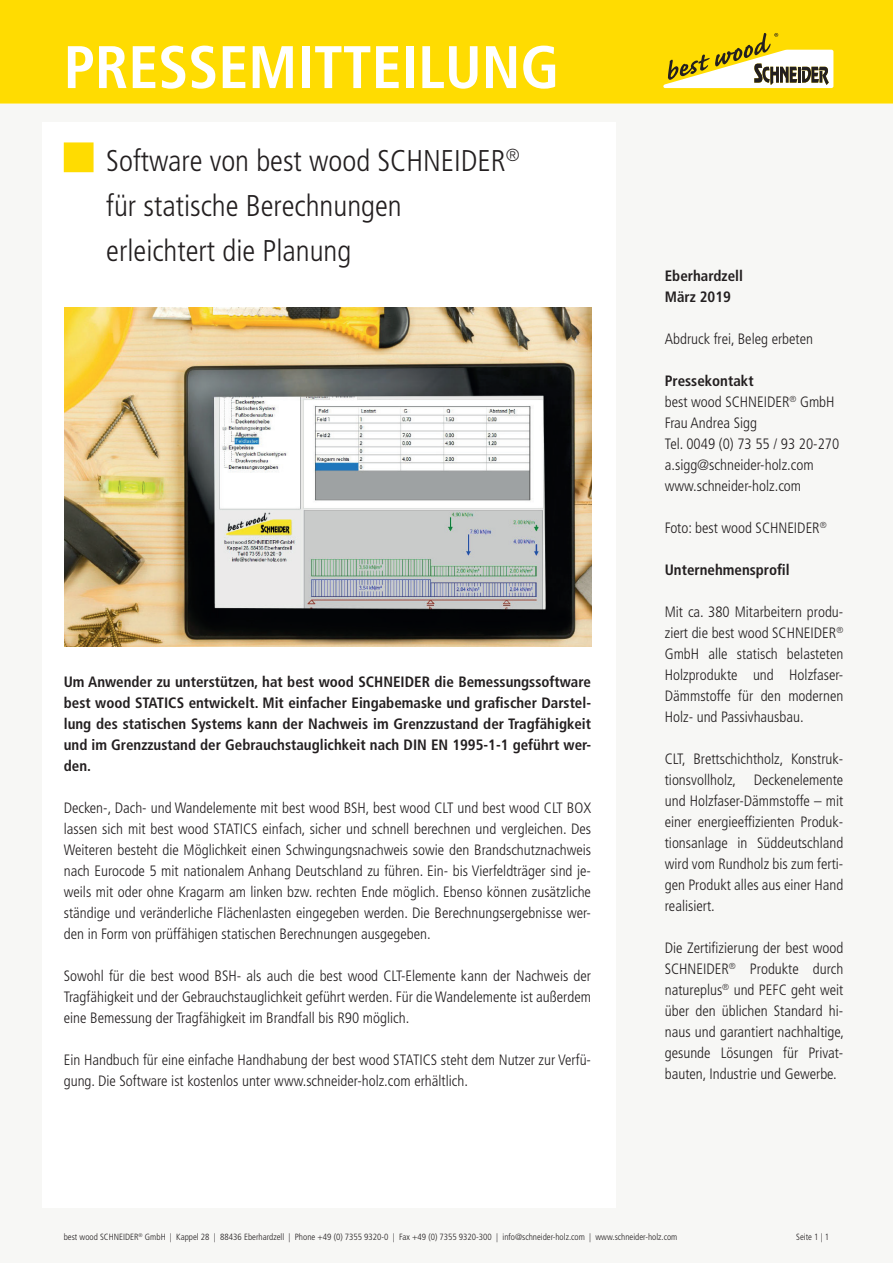
<style>
.page{position:relative;width:893px;height:1263px;background:#fff}
.page>*{position:absolute;margin:0;border:0;box-sizing:border-box;transform-origin:0 0}
.t1{font:700 condensed 60px "Frutiger LT";color:#fff}
.t2{font:300 condensed 30px/45px "Frutiger LT";color:#231f20}
.t3{font:300 condensed 15px/21px "Frutiger LT";color:#231f20;text-align:justify}
.t4{font:700 condensed 15px/21px "Frutiger LT";color:#231f20}
.t5{font:300 condensed 9px "Frutiger LT";color:#231f20}
.s1{font-weight:700}
</style>
<div class="page">
<div style="left:0;top:104px;width:893px;height:1159px;background:#f7f7f5"></div>
<div style="left:0;top:0;width:893px;height:104px;background:#ffdc01"></div>
<svg style="left:663px;top:33px;width:170px;height:55px"></svg>
<div style="left:43px;top:122px;width:573px;height:1086px;background:#fff"></div>
<div style="left:64px;top:142px;width:30px;height:30px;background:#ffdc01;border:2px solid #ffdc01"></div>
<img style="left:64px;top:307px;width:527px;height:340px">
<h1 class="t1" style="left:64px;top:32px;width:497px">PRESSEMITTEILUNG</h1>
<h2 class="t2" style="left:106px;top:139px;width:415px">Software von best wood SCHNEIDER<sup>® </sup>für statische Berechnungen<br>erleichtert die Planung</h2>
<p class="t4" style="left:64px;top:671px;width:529px;text-align:justify">Um Anwender zu unterstützen, hat best wood SCHNEIDER die Bemessungssoftware best wood STATICS entwickelt. Mit einfacher Eingabemaske und grafischer Darstel&shy;lung des statischen Systems kann der Nachweis im Grenzzustand der Tragfähigkeit und im Grenzzustand der Gebrauchstauglichkeit nach DIN EN 1995-1-1 geführt wer&shy;den.</p>
<p class="t3" style="left:64px;top:797px;width:529px">Decken-, Dach- und Wandelemente mit best wood BSH, best wood CLT und best wood CLT BOX lassen sich mit best wood STATICS einfach, sicher und schnell berechnen und vergleichen. Des Weiteren besteht die Möglichkeit einen Schwingungsnachweis sowie den Brandschutznachweis nach Eurocode 5 mit nationalem Anhang Deutschland zu führen. Ein- bis Vierfeldträger sind je&shy;weils mit oder ohne Kragarm am linken bzw. rechten Ende möglich. Ebenso können zusätzliche ständige und veränderliche Flächenlasten eingegeben werden. Die Berechnungsergebnisse wer&shy;den in Form von prüffähigen statischen Berechnungen ausgegeben.</p>
<p class="t3" style="left:64px;top:965px;width:529px">Sowohl für die best wood BSH- als auch die best wood CLT-Elemente kann der Nachweis der Tragfähigkeit und der Gebrauchstauglichkeit geführt werden. Für die Wandelemente ist außerdem eine Bemessung der Tragfähigkeit im Brandfall bis R90 möglich.</p>
<p class="t3" style="left:64px;top:1049px;width:529px">Ein Handbuch für eine einfache Handhabung der best wood STATICS steht dem Nutzer zur Verfü&shy;gung. Die Software ist kostenlos unter www.schneider-holz.com erhältlich.</p>
<p class="t4" style="left:665px;top:266px;width:80px">Eberhardzell<br>März 2019</p>
<p class="t3" style="left:665px;top:329px;width:150px">Abdruck frei, Beleg erbeten</p>
<p class="t3" style="left:665px;top:371px;width:176px;text-align:left"><span class="s1">Pressekontakt<br></span>best wood SCHNEIDER<sup>®</sup> GmbH<br>Frau Andrea Sigg<br>Tel. 0049 (0) 73 55 / 93 20-270 a.sigg@schneider-holz.com www.schneider-holz.com</p>
<p class="t3" style="left:665px;top:518px;width:164px">Foto: best wood SCHNEIDER<sup>®</sup></p>
<p class="t4" style="left:665px;top:560px;width:126px">Unternehmensprofil</p>
<p class="t3" style="left:665px;top:602px;width:180px">Mit ca. 380 Mitarbeitern produ&shy;ziert die best wood SCHNEIDER<sup>® </sup>GmbH alle statisch belasteten Holzprodukte und Holzfaser-Dämmstoffe für den modernen Holz- und Passivhausbau.</p>
<p class="t3" style="left:665px;top:749px;width:180px">CLT, Brettschichtholz, Konstruk&shy;tionsvollholz, Deckenelemente und Holzfaser-Dämmstoffe – mit einer energieeffizienten Produk&shy;tionsanlage in Süddeutschland wird vom Rundholz bis zum ferti&shy;gen Produkt alles aus einer Hand realisiert.</p>
<p class="t3" style="left:665px;top:938px;width:181px">Die Zertifizierung der best wood SCHNEIDER<sup>®</sup> Produkte durch natureplus<sup>®</sup> und PEFC geht weit über den üblichen Standard hi&shy;naus und garantiert nachhaltige, gesunde Lösungen für Privat&shy;bauten, Industrie und Gewerbe.</p>
<p class="t5" style="left:64px;top:1232px;width:615px">best wood SCHNEIDER<sup>®</sup> GmbH | Kappel 28 | 88436 Eberhardzell | Phone +49 (0) 7355 9320-0 | Fax +49 (0) 7355 9320-300 | info@schneider-holz.com | www.schneider-holz.com</p>
<p class="t5" style="left:796px;top:1232px;width:34px">Seite 1 | 1</p>
</div>
